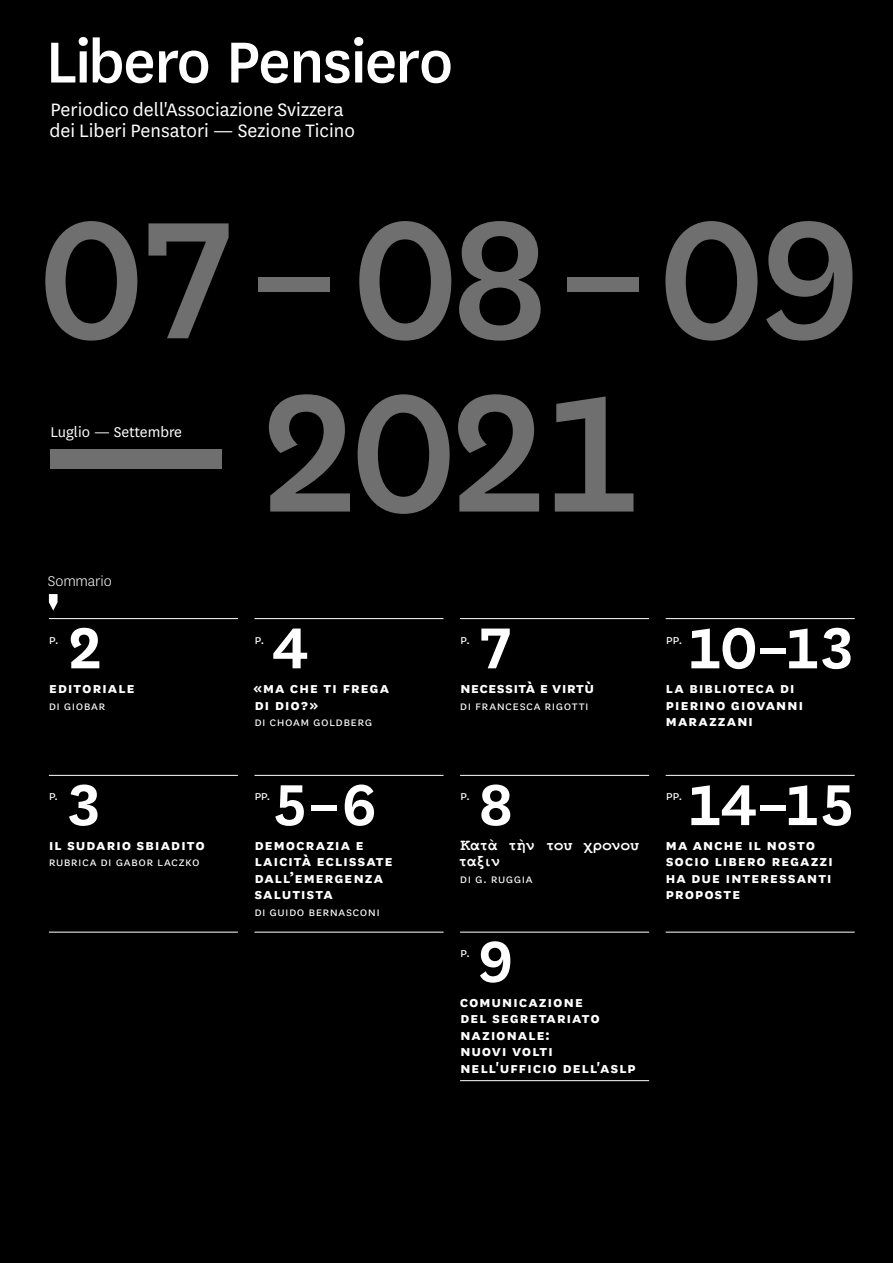
<style>
.page{position:relative;width:893px;height:1263px;background:#000}
.page>*{position:absolute;margin:0;border:0;box-sizing:border-box;transform-origin:0 0}
.t1{font:500 195px "National";letter-spacing:-.08em;color:#706f6f}
.t2{font:600 67.5px "National";letter-spacing:-.06em;color:#fff}
.t3{font:500 67.5px "National";letter-spacing:-.025em;color:#fff}
.t4{font:21px/21px "National";color:#fff}
.t5{font:700 16.5px/16.5px "National";letter-spacing:.045em;color:#fff}
.t6{font:700 16.5px/16.5px "Courier New";letter-spacing:-.05em;color:#fff}
.t7{font:16.5px "National";color:#fff}
.t8{font:300 16.5px "National";color:#fff}
.t9{font:14.25px "National";color:#fff}
.t10{font:13.5px "National";letter-spacing:.03em;color:#fff}
.s1{font-size:269.1px}
</style>
<div class="page">
<hr style="left:49px;top:618px;width:189px;height:1px;background:#fff">
<hr style="left:49px;top:775px;width:189px;height:1px;background:#fff">
<hr style="left:49px;top:932px;width:189px;height:1px;background:#fff">
<hr style="left:254px;top:618px;width:189px;height:1px;background:#fff">
<hr style="left:254px;top:775px;width:189px;height:1px;background:#fff">
<hr style="left:254px;top:932px;width:189px;height:1px;background:#fff">
<hr style="left:460px;top:618px;width:189px;height:1px;background:#fff">
<hr style="left:460px;top:775px;width:189px;height:1px;background:#fff">
<hr style="left:460px;top:932px;width:189px;height:1px;background:#fff">
<hr style="left:460px;top:1080px;width:189px;height:1px;background:#fff">
<hr style="left:666px;top:618px;width:189px;height:1px;background:#fff">
<hr style="left:666px;top:775px;width:189px;height:1px;background:#fff">
<hr style="left:666px;top:932px;width:189px;height:1px;background:#fff">
<svg style="left:49px;top:594px;width:9px;height:16px"></svg>
<h2 class="t3" style="left:46px;top:16px;width:409px">Libero Pensiero</h2>
<p class="t4" style="left:50px;top:98px;width:307px">Periodico dell'Associazione Svizzera dei Liberi Pensatori — Sezione Ticino</p>
<h1 class="t1" style="left:36px;top:146px;width:832px">07– 08 –09</h1>
<h1 class="t1" style="left:37px;top:319px;width:613px"><span class="s1">—</span> 2021</h1>
<p class="t7" style="left:50px;top:421px;width:133px">Luglio — Settembre</p>
<p class="t8" style="left:48px;top:570px;width:65px">Sommario</p>
<p class="t9" style="left:49px;top:630px;width:12px">p.</p>
<h2 class="t2" style="left:65px;top:601px;width:40px">2</h2>
<p class="t5" style="left:49px;top:679px;width:85px">Editoriale</p>
<p class="t10" style="left:49px;top:697px;width:58px">di giobar</p>
<p class="t9" style="left:49px;top:787px;width:11px">p.</p>
<h2 class="t2" style="left:65px;top:758px;width:40px">3</h2>
<p class="t5" style="left:49px;top:835px;width:157px">il sudario sbiadito</p>
<p class="t10" style="left:49px;top:853px;width:152px">rubrica di Gabor Laczko</p>
<p class="t9" style="left:254px;top:630px;width:12px">p.</p>
<h2 class="t2" style="left:271px;top:601px;width:40px">4</h2>
<p class="t5" style="left:253px;top:679px;width:138px">«Ma che ti frega di Dio?»</p>
<p class="t10" style="left:254px;top:713px;width:119px">di Choam Goldberg</p>
<p class="t9" style="left:254px;top:787px;width:18px">pp.</p>
<h2 class="t2" style="left:271px;top:758px;width:109px">5–6</h2>
<p class="t5" style="left:254px;top:835px;width:43px">DEMOCRA</p>
<p class="t5" style="left:326px;top:835px;width:39px">ZIA E</p>
<p class="t5" style="left:254px;top:852px;width:9px">LAICIT</p>
<p class="t5" style="left:302px;top:852px;width:33px">À ECLISSAT</p>
<p class="t5" style="left:384px;top:852px;width:10px">E</p>
<p class="t5" style="left:254px;top:868px;width:10px">DALL</p>
<p class="t5" style="left:290px;top:868px;width:95px">’EMERGENZA</p>
<p class="t5" style="left:254px;top:885px;width:10px">SALUTISTA</p>
<p class="t10" style="left:254px;top:903px;width:127px">di Guido Bernasconi</p>
<p class="t9" style="left:460px;top:630px;width:12px">p.</p>
<h2 class="t2" style="left:477px;top:601px;width:40px">7</h2>
<p class="t5" style="left:460px;top:679px;width:45px">NECESSIT</p>
<p class="t5" style="left:526px;top:679px;width:70px">À E VIRTÙ</p>
<p class="t10" style="left:460px;top:697px;width:130px">di Francesca Rigotti</p>
<p class="t9" style="left:460px;top:787px;width:12px">p.</p>
<h2 class="t2" style="left:477px;top:758px;width:40px">8</h2>
<p class="t6" style="left:458px;top:836px;width:182px">Κατὰ τὴν τοῦ χρόνου τάξιν</p>
<p class="t10" style="left:460px;top:870px;width:74px">di G. Ruggia</p>
<p class="t9" style="left:460px;top:943px;width:12px">p.</p>
<h2 class="t2" style="left:477px;top:914px;width:40px">9</h2>
<p class="t5" style="left:460px;top:992px;width:142px">Comunicazione del segretariato nazionale:<br>NUOVI VOLTI<br>NELL'UFFICIO</p>
<p class="t5" style="left:562px;top:1058px;width:75px">DELL'ASLP</p>
<p class="t9" style="left:666px;top:630px;width:18px">pp.</p>
<h2 class="t2" style="left:686px;top:601px;width:173px">10–13</h2>
<p class="t5" style="left:666px;top:679px;width:33px">LA BIBLIOT</p>
<p class="t5" style="left:666px;top:679px;width:137px;text-indent:81px">ECA DI<br>PIERINO GIOVANNI<br>MARA</p>
<p class="t5" style="left:709px;top:712px;width:43px">ZZANI</p>
<p class="t9" style="left:666px;top:787px;width:18px">pp.</p>
<h2 class="t2" style="left:686px;top:758px;width:173px">14–15</h2>
<p class="t5" style="left:666px;top:835px;width:168px">Ma anche il nosto socio LIBERO REGAZZI ha due interessanti proposte</p>
</div>
